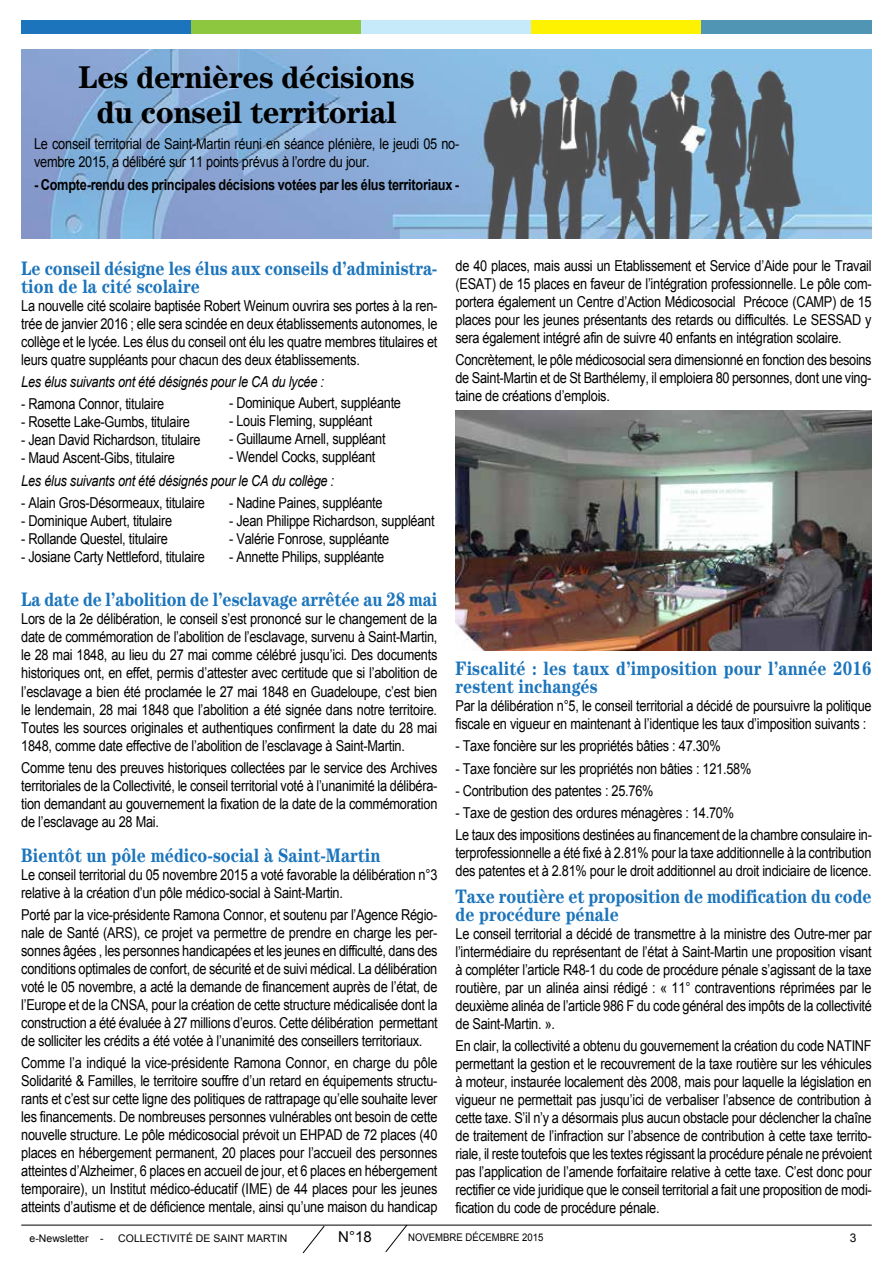
<style>
.page{position:relative;width:893px;height:1263px;background:#fff}
.page>*{position:absolute;margin:0;border:0;box-sizing:border-box;transform-origin:0 0}
.t1{font:700 31.5px/34.5px "Century";color:#000;text-align:center}
.t2{font:700 19.5px/18px "Century";color:#1c75bc;scale:.85 1}
.t3{font:15px/18px "Arial";letter-spacing:-.02em;color:#000;text-align:justify;scale:.85 1}
.t4{font:italic 15px "Arial";letter-spacing:-.02em;color:#000;scale:.85 1}
.t5{font:700 15px "Arial";letter-spacing:-.02em;color:#000;scale:.85 1}
.t6{font:15px "Arial";letter-spacing:-.02em;color:#000}
.t7{font:12px "Arial";color:#000}
.t8{font:10.5px "Arial";color:#000}
.t9{font:10.5px "Arial";color:#000;scale:.91 1}
</style>
<div class="page">
<img style="left:21px;top:50px;width:851px;height:188px">
<div style="left:21px;top:20px;width:170px;height:13px;background:#1c75bc"></div>
<div style="left:191px;top:20px;width:170px;height:13px;background:#8dc63f"></div>
<div style="left:361px;top:20px;width:170px;height:13px;background:#c7eafb"></div>
<div style="left:531px;top:20px;width:171px;height:13px;background:#fff200"></div>
<div style="left:702px;top:20px;width:170px;height:13px;background:#5195b4"></div>
<img style="left:455px;top:411px;width:417px;height:240px">
<hr style="left:21px;top:1225px;width:851px;height:1px;background:#000">
<svg style="left:302px;top:1225px;width:23px;height:29px"></svg>
<svg style="left:385px;top:1224px;width:23px;height:29px"></svg>
<h1 class="t1" style="left:79px;top:60px;width:338px">Les dernières décisions du conseil territorial</h1>
<p class="t3" style="left:34px;top:135px;width:502px">Le conseil territorial de Saint-Martin réuni en séance plénière, le jeudi 05 no&shy;vembre 2015, a délibéré sur 11 points prévus à l’ordre du jour.</p>
<p class="t5" style="left:34px;top:174px;width:502px">- Compte-rendu des principales décisions votées par les élus territoriaux -</p>
<h2 class="t2" style="left:21px;top:259px;width:491px">Le conseil désigne les élus aux conseils d’administra&shy;tion de la cité scolaire</h2>
<p class="t3" style="left:21px;top:297px;width:491px">La nouvelle cité scolaire baptisée Robert Weinum ouvrira ses portes à la ren&shy;trée de janvier 2016 ; elle sera scindée en deux établissements autonomes, le collège et le lycée. Les élus du conseil ont élu les quatre membres titulaires et leurs quatre suppléants pour chacun des deux établissements.</p>
<p class="t4" style="left:21px;top:372px;width:358px">Les élus suivants ont été désignés pour le CA du lycée :</p>
<p class="t3" style="left:21px;top:395px;width:170px">- Ramona Connor, titulaire</p>
<p class="t3" style="left:21px;top:413px;width:200px">- Rosette Lake-Gumbs, titulaire</p>
<p class="t3" style="left:21px;top:431px;width:213px">- Jean David Richardson, titulaire</p>
<p class="t3" style="left:21px;top:449px;width:182px">- Maud Ascent-Gibs, titulaire</p>
<p class="t4" style="left:21px;top:471px;width:370px">Les élus suivants ont été désignés pour le CA du collège :</p>
<p class="t3" style="left:21px;top:494px;width:217px">- Alain Gros-Désormeaux, titulaire</p>
<p class="t3" style="left:21px;top:512px;width:179px">- Dominique Aubert, titulaire</p>
<p class="t3" style="left:21px;top:530px;width:174px">- Rollande Questel, titulaire</p>
<p class="t3" style="left:21px;top:548px;width:217px">- Josiane Carty Nettleford, titulaire</p>
<h2 class="t2" style="left:21px;top:590px;width:491px">La date de l’abolition de l’esclavage arrêtée au 28 mai</h2>
<p class="t3" style="left:21px;top:610px;width:491px">Lors de la 2e délibération, le conseil s’est prononcé sur le changement de la date de commémoration de l’abolition de l’esclavage, survenu à Saint-Martin, le 28 mai 1848, au lieu du 27 mai comme célébré jusqu’ici. Des documents historiques ont, en effet, permis d’attester avec certitude que si l’abolition de l’esclavage a bien été proclamée le 27 mai 1848 en Guadeloupe, c’est bien le lendemain, 28 mai 1848 que l’abolition a été signée dans notre territoire.<br>Toutes les sources originales et authentiques confirment la date du 28 mai 1848, comme date effective de l’abolition de l’esclavage à Saint-Martin.</p>
<p class="t3" style="left:21px;top:759px;width:491px">Comme tenu des preuves historiques collectées par le service des Archives territoriales de la Collectivité, le conseil territorial voté à l’unanimité la délibéra&shy;tion demandant au gouvernement la fixation de la date de la commémoration de l’esclavage au 28 Mai.</p>
<h2 class="t2" style="left:21px;top:846px;width:424px">Bientôt un pôle médico-social à Saint-Martin</h2>
<p class="t3" style="left:21px;top:866px;width:491px">Le conseil territorial du 05 novembre 2015 a voté favorable la délibération n°3 relative à la création d’un pôle médico-social à Saint-Martin.</p>
<p class="t3" style="left:21px;top:906px;width:491px">Porté par la vice-présidente Ramona Connor, et soutenu par l’Agence Régio&shy;nale de Santé (ARS), ce projet va permettre de prendre en charge les per&shy;sonnes âgées , les personnes handicapées et les jeunes en difficulté, dans des conditions optimales de confort, de sécurité et de suivi médical. La délibération voté le 05 novembre, a acté la demande de financement auprès de l’état, de l’Europe et de la CNSA, pour la création de cette structure médicalisée dont la construction a été évaluée à 27 millions d’euros. Cette délibération permettant de solliciter les crédits a été votée à l’unanimité des conseillers territoriaux.</p>
<p class="t3" style="left:21px;top:1054px;width:491px">Comme l’a indiqué la vice-présidente Ramona Connor, en charge du pôle Solidarité &amp; Familles, le territoire souffre d’un retard en équipements structu&shy;rants et c’est sur cette ligne des politiques de rattrapage qu’elle souhaite lever les financements. De nombreuses personnes vulnérables ont besoin de cette nouvelle structure. Le pôle médicosocial prévoit un EHPAD de 72 places (40 places en hébergement permanent, 20 places pour l’accueil des personnes atteintes d’Alzheimer, 6 places en accueil de jour, et 6 places en hébergement temporaire), un I nstitut médico-éducatif (IME) de 44 places pour les jeunes atteints d’autisme et de déficience mentale, ainsi qu’une maison du handicap</p>
<p class="t3" style="left:229px;top:394px;width:204px">- Dominique Aubert, suppléante</p>
<p class="t3" style="left:229px;top:412px;width:170px">- Louis Fleming, suppléant</p>
<p class="t3" style="left:229px;top:430px;width:186px">- Guillaume Arnell, suppléant</p>
<p class="t3" style="left:229px;top:448px;width:174px">- Wendel Cocks, suppléant</p>
<p class="t3" style="left:229px;top:494px;width:182px">- Nadine Paines, suppléante</p>
<p class="t3" style="left:229px;top:512px;width:243px">- Jean Philippe Richardson, suppléant</p>
<p class="t3" style="left:229px;top:530px;width:190px">- Valérie Fonrose, suppléante</p>
<p class="t3" style="left:229px;top:548px;width:184px">- Annette Philips, suppléante</p>
<p class="t3" style="left:455px;top:256px;width:491px">de 40 places, mais aussi un Etablissement et Service d’Aide pour le Travail (ESAT) de 15 places en faveur de l’intégration professionnelle. Le pôle com&shy;portera également un Centre d’Action Médicosocial Précoce (CAMP) de 15 places pour les jeunes présentants des retards ou difficultés. Le SESSAD y sera également intégré afin de suivre 40 enfants en intégration scolaire.</p>
<p class="t3" style="left:455px;top:351px;width:491px">Concrètement, le pôle médicosocial sera dimensionné en fonction des besoins de Saint-Martin et de St Barthélemy, il emploiera 80 personnes, dont une ving&shy;taine de créations d’emplois.</p>
<h2 class="t2" style="left:455px;top:659px;width:491px">Fiscalité : les taux d’imposition pour l’année 2016 restent inchangés</h2>
<p class="t3" style="left:455px;top:697px;width:491px">Par la délibération n°5, le conseil territorial a décidé de poursuivre la politique fiscale en vigueur en maintenant à l’identique les taux d’imposition suivants :</p>
<p class="t3" style="left:455px;top:737px;width:314px">- Taxe foncière sur les propriétés bâties : 47.30%</p>
<p class="t3" style="left:455px;top:759px;width:350px">- Taxe foncière sur les propriétés non bâties : 121.58%</p>
<p class="t3" style="left:455px;top:782px;width:234px">- Contribution des patentes : 25.76%</p>
<p class="t3" style="left:455px;top:802px;width:491px;line-height:22.2px">- Taxe de gestion des ordures ménagères : 14.70%<br>Le taux des impositions destinées au financement de la chambre consulaire in-</p>
<p class="t3" style="left:455px;top:844px;width:491px">terprofessionnelle a été fixé à 2.81% pour la taxe additionnelle à la contribution des patentes et à 2.81% pour le droit additionnel au droit indiciaire de licence.</p>
<h2 class="t2" style="left:455px;top:887px;width:491px">Taxe routière et proposition de modification du code de procédure pénale</h2>
<p class="t3" style="left:455px;top:925px;width:491px">Le conseil territorial a décidé de transmettre à la ministre des Outre-mer par l’intermédiaire du représentant de l’état à Saint-Martin une proposition visant à compléter l’article R48-1 du code de procédure pénale s’agissant de la taxe routière, par un alinéa ainsi rédigé : « 11° contraventions réprimées par le deuxième alinéa de l’article 986 F du code général des impôts de la collectivité de Saint-Martin. ».</p>
<p class="t3" style="left:455px;top:1037px;width:491px">En clair, la collectivité a obtenu du gouvernement la création du code NATI NF permettant la gestion et le recouvrement de la taxe routière sur les véhicules à moteur, instaurée localement dès 2008, mais pour laquelle la législation en vigueur ne permettait pas jusqu’ici de verbaliser l’absence de contribution à cette taxe. S’il n’y a désormais plus aucun obstacle pour déclencher la chaîne de traitement de l’infraction sur l’absence de contribution à cette taxe territo&shy;riale, il reste toutefois que les textes régissant la procédure pénale ne prévoient pas l’application de l’amende forfaitaire relative à cette taxe. C’est donc pour rectifier ce vide juridique que le conseil territorial a fait une proposition de modi&shy;fication du code de procédure pénale.</p>
<p class="t8" style="left:30px;top:1231px;width:76px">e-Newsletter -</p>
<p class="t8" style="left:118px;top:1231px;width:169px">Collectivité De Saint Martin</p>
<p class="t6" style="left:338px;top:1227px;width:35px">N°18</p>
<p class="t9" style="left:408px;top:1230px;width:150px">novembre décembre 2015</p>
<p class="t7" style="left:850px;top:1230px;width:8px">3</p>
</div>
